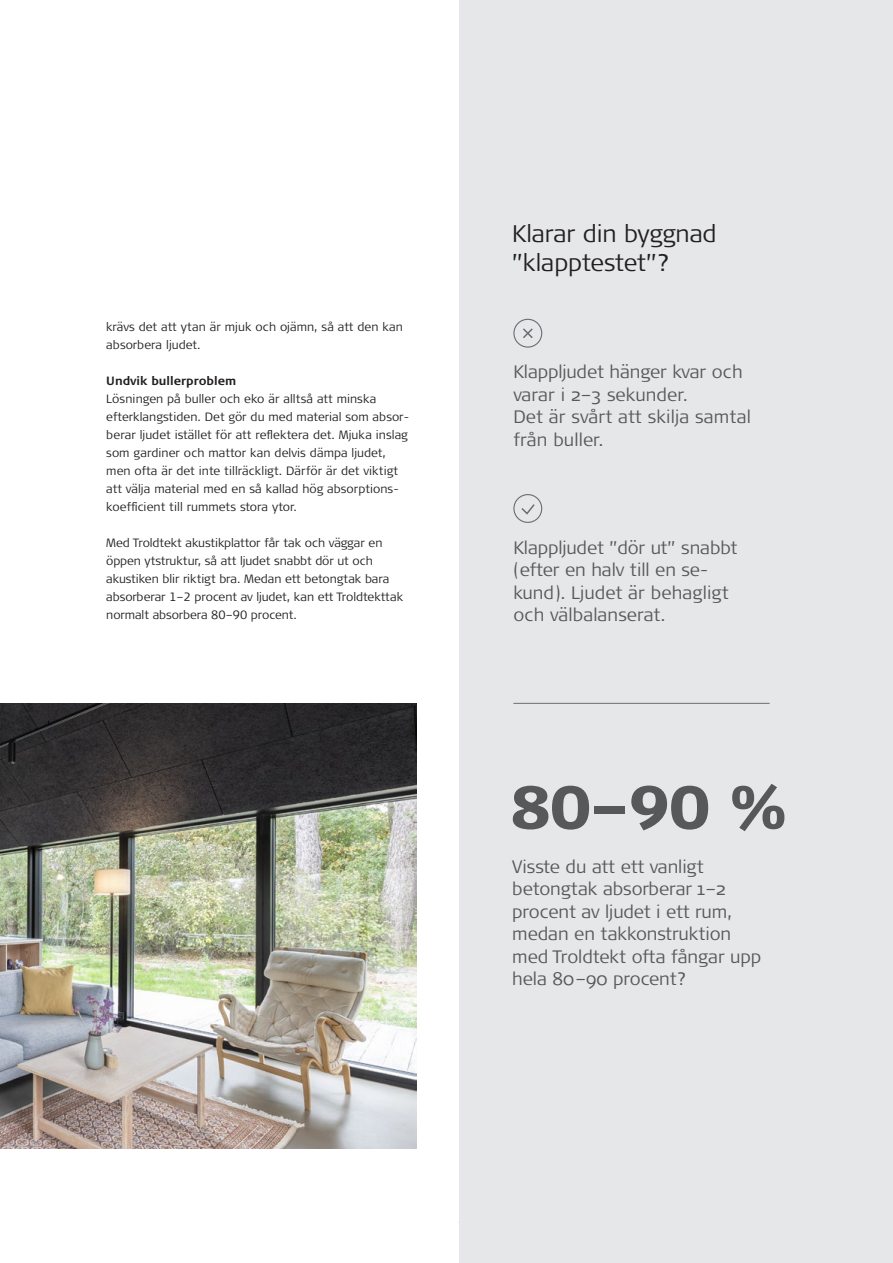
<style>
.page{position:relative;width:893px;height:1263px;background:#fff}
.page>*{position:absolute;margin:0;border:0;box-sizing:border-box;transform-origin:0 0}
.t1{font:900 60px "Signa Pro";color:#57585a}
.t2{font:300 24px/28.8px "Signa Pro";letter-spacing:-.005em;color:#231f20}
.t3{font:300 18px/22.5px "Signa Pro";letter-spacing:-.005em;color:#57585a}
.Body_text__8_12{font:300 12px/18px "Signa Pro";letter-spacing:-.005em;color:#231f20}
.Box_title{font:700 12px "Signa Pro";color:#231f20}
</style>
<div class="page">
<img style="left:0;top:703px;width:417px;height:446px">
<div style="left:459px;top:0;width:434px;height:1263px;background:#e6e7e9"></div>
<div style="left:513px;top:494px;width:29px;height:29px;border:1px solid #6c6d70;border-radius:50%"></div>
<svg style="left:521px;top:504px;width:14px;height:11px"></svg>
<div style="left:513px;top:319px;width:29px;height:29px;border:1px solid #6c6d70;border-radius:50%"></div>
<svg style="left:523px;top:328px;width:10px;height:10px"></svg>
<hr style="left:513px;top:703px;width:257px;height:1px;background:#6c6d70">
<p class="Body_text__8_12" style="left:106px;top:317px;width:298px">krävs det att ytan är mjuk och ojämn, så att den kan absorbera ljudet.</p>
<p class="Box_title" style="left:106px;top:372px;width:131px">Undvik bullerproblem</p>
<p class="Body_text__8_12" style="left:106px;top:389px;width:304px">Lösningen på buller och eko är alltså att minska efterklangstiden. Det gör du med material som absor&shy;berar ljudet istället för att reflektera det. Mjuka inslag som gardiner och mattor kan delvis dämpa ljudet, men ofta är det inte tillräckligt. Därför är det viktigt att välja material med en så kallad hög absorptions&shy;koefficient till rummets stora ytor.</p>
<p class="Body_text__8_12" style="left:106px;top:533px;width:298px">Med Troldtekt akustikplattor får tak och väggar en öppen ytstruktur, så att ljudet snabbt dör ut och akustiken blir riktigt bra. Medan ett betongtak bara absorberar 1–2 procent av ljudet, kan ett Troldtekttak normalt absorbera 80–90 procent.</p>
<p class="t2" style="left:512px;top:218px;width:206px">Klarar din byggnad ”klapptestet”?</p>
<p class="t3" style="left:513px;top:360px;width:239px">Klappljudet hänger kvar och varar i 2–3 sekunder.<br>Det är svårt att skilja samtal från buller.</p>
<p class="t3" style="left:513px;top:535px;width:226px">Klappljudet ”dör ut” snabbt (efter en halv till en se&shy;kund). Ljudet är behagligt och välbalanserat.</p>
<p class="t1" style="left:510px;top:766px;width:279px">80–90 %</p>
<p class="t3" style="left:512px;top:854px;width:250px">Visste du att ett vanligt betongtak absorberar 1–2 procent av ljudet i ett rum, medan en takkonstruktion med Troldtekt ofta fångar upp hela 80–90 procent?</p>
</div>
